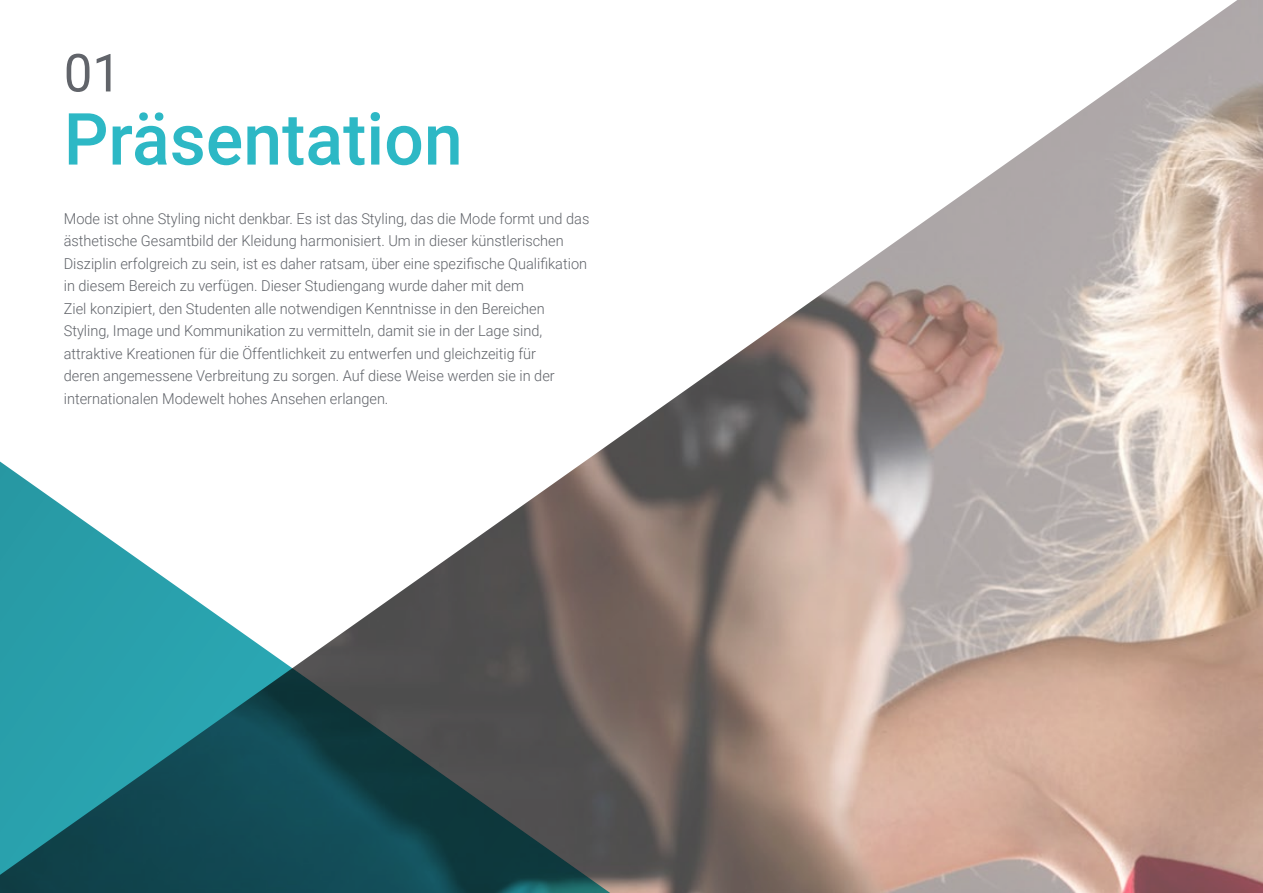
<style>
.page{position:relative;width:1263px;height:893px;background:#fff}
.page>*{position:absolute;margin:0;border:0;box-sizing:border-box;transform-origin:0 0}
.t1{font:500 72px "Roboto";color:#2db8c5}
.t2{font:52.5px "Roboto";color:#61646a}
.t3{font:300 15px/22.5px "Roboto";color:#61646a}
</style>
<div class="page">
<img style="left:606px;top:0;width:657px;height:893px">
<svg style="left:0;top:446px;width:640px;height:447px"></svg>
<h2 class="t2" style="left:64px;top:36px;width:59px">01</h2>
<h1 class="t1" style="left:64px;top:89px;width:400px">Präsentation</h1>
<p class="t3" style="left:64px;top:207px;width:527px">Mode ist ohne Styling nicht denkbar. Es ist das Styling, das die Mode formt und das ästhetische Gesamtbild der Kleidung harmonisiert. Um in dieser künstlerischen Disziplin erfolgreich zu sein, ist es daher ratsam, über eine spezifische Qualifikation in diesem Bereich zu verfügen. Dieser Studiengang wurde daher mit dem<br>Ziel konzipiert, den Studenten alle notwendigen Kenntnisse in den Bereichen Styling, Image und Kommunikation zu vermitteln, damit sie in der Lage sind, attraktive Kreationen für die Öffentlichkeit zu entwerfen und gleichzeitig für<br>deren angemessene Verbreitung zu sorgen. Auf diese Weise werden sie in der internationalen Modewelt hohes Ansehen erlangen.</p>
</div>
